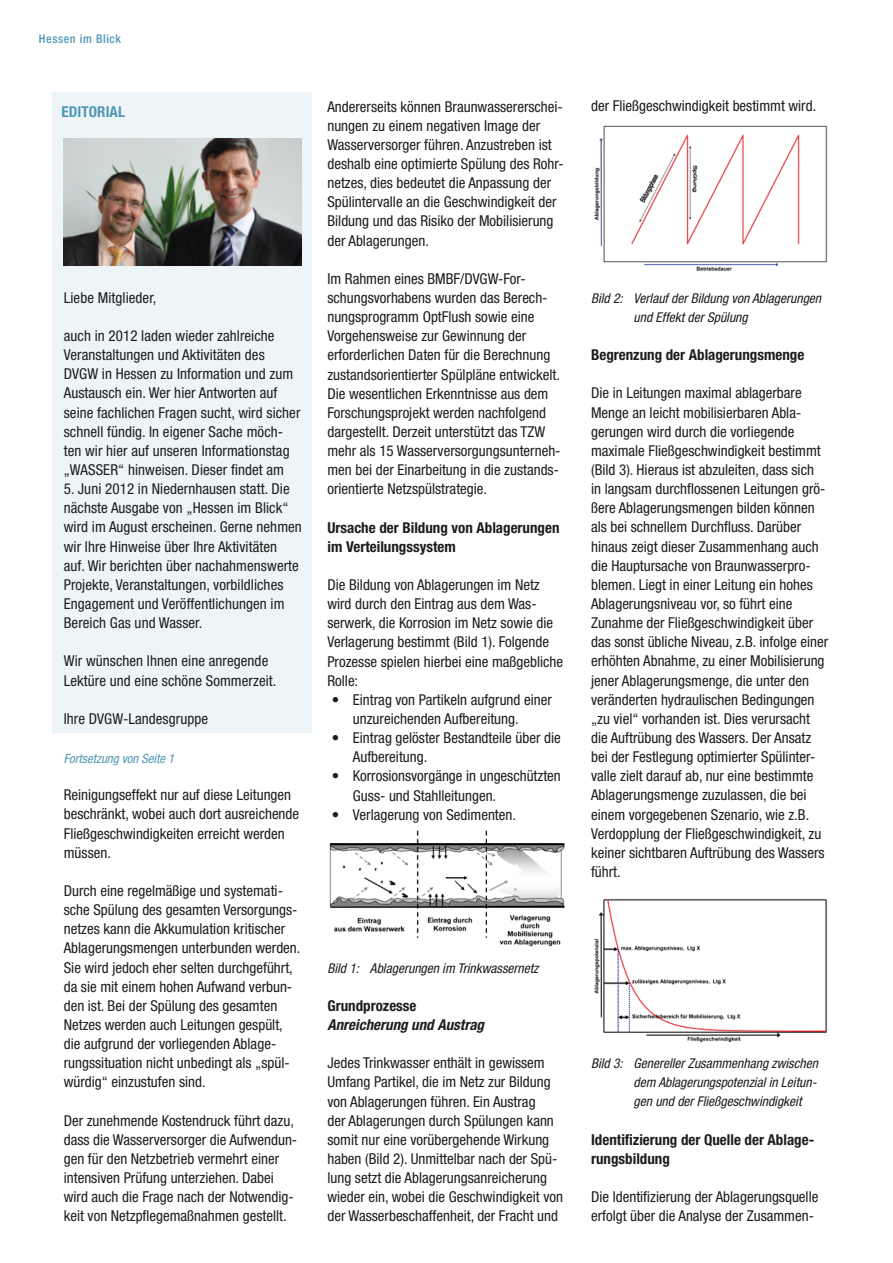
<style>
.page{position:relative;width:893px;height:1263px;background:#fff}
.page>*{position:absolute;margin:0;border:0;box-sizing:border-box;transform-origin:0 0}
.t1{font:condensed 15px/19.2px "Helvetica Neue";color:#1d1d1b}
.t2{font:700 condensed 15px/19.2px "Helvetica Neue";color:#1d1d1b}
.t3{font:italic 700 condensed 15px "Helvetica Neue";color:#1d1d1b}
.t4{font:700 condensed 15px "Helvetica Neue";letter-spacing:.005em;color:#5097b5}
.t5{font:italic condensed 13.5px/19.2px "Helvetica Neue";color:#1d1d1b}
.t6{font:italic condensed 12.75px "Helvetica Neue";color:#5097b5}
.t7{font:500 condensed 12px "Helvetica Neue";letter-spacing:.05em;color:#5097b5}
</style>
<div class="page">
<img style="left:329px;top:830px;width:236px;height:117px">
<img style="left:594px;top:126px;width:234px;height:145px">
<img style="left:594px;top:898px;width:234px;height:145px">
<div style="left:52px;top:92px;width:259px;height:641px;background:#eef5f9"></div>
<img style="left:64px;top:138px;width:238px;height:128px">
<p class="t7" style="left:39px;top:31px;width:84px">Hessen im Blick</p>
<p class="t4" style="left:62px;top:102px;width:65px">Editorial</p>
<p class="t1" style="left:64px;top:288px;width:94px">Liebe Mitglieder,</p>
<p class="t1" style="left:64px;top:326px;width:238px">auch in 2012 laden wieder zahlreiche Veranstaltungen und Aktivitäten des DVGW in Hessen zu Information und zum Austausch ein. Wer hier Antworten auf seine fachlichen Fragen sucht, wird sicher schnell fündig. In eigener Sache möch&shy;ten wir hier auf unseren Informationstag „WASSER“ hinweisen. Dieser findet am</p>
<p class="t1" style="left:64px;top:479px;width:240px">5. Juni 2012 in Niedernhausen statt. Die nächste Ausgabe von „Hessen im Blick“ wird im August erscheinen. Gerne nehmen wir Ihre Hinweise über Ihre Aktivitäten auf. Wir berichten über nachahmenswerte Projekte, Veranstaltungen, vorbildliches Engagement und Veröffentlichungen im Bereich Gas und Wasser.</p>
<p class="t1" style="left:64px;top:651px;width:214px">Wir wünschen Ihnen eine anregende<br>Lektüre und eine schöne Sommerzeit.</p>
<p class="t1" style="left:64px;top:709px;width:146px">Ihre DVGW-Landesgruppe</p>
<p class="t6" style="left:64px;top:751px;width:112px">Fortsetzung von Seite 1</p>
<p class="t1" style="left:64px;top:785px;width:237px">Reinigungseffekt nur auf diese Leitungen beschränkt, wobei auch dort ausreichende Fließgeschwindigkeiten erreicht werden müssen.</p>
<p class="t1" style="left:64px;top:881px;width:238px">Durch eine regelmäßige und systemati&shy;sche Spülung des gesamten Versorgungs&shy;netzes kann die Akkumulation kritischer Ablagerungsmengen unterbunden werden.<br>Sie wird jedoch eher selten durchgeführt, da sie mit einem hohen Aufwand verbun&shy;den ist. Bei der Spülung des gesamten Netzes werden auch Leitungen gespült, die aufgrund der vorliegenden Ablage&shy;rungssituation nicht unbedingt als „spül&shy;würdig“ einzustufen sind.</p>
<p class="t1" style="left:64px;top:1111px;width:235px">Der zunehmende Kostendruck führt dazu, dass die Wasserversorger die Aufwendun&shy;gen für den Netzbetrieb vermehrt einer intensiven Prüfung unterziehen. Dabei wird auch die Frage nach der Notwendig&shy;keit von Netzpflegemaßnahmen gestellt.</p>
<p class="t1" style="left:327px;top:97px;width:238px">Andererseits können Braunwassererschei&shy;nungen zu einem negativen Image der Wasserversorger führen. Anzustreben ist deshalb eine optimierte Spülung des Rohr&shy;netzes, dies bedeutet die Anpassung der Spülintervalle an die Geschwindigkeit der Bildung und das Risiko der Mobilisierung der Ablagerungen.</p>
<p class="t1" style="left:327px;top:269px;width:235px">Im Rahmen eines BMBF/DVGW-For&shy;schungsvorhabens wurden das Berech&shy;nungsprogramm OptFlush sowie eine Vorgehensweise zur Gewinnung der erforderlichen Daten für die Berechnung zustandsorientierter Spülpläne entwickelt.<br>Die wesentlichen Erkenntnisse aus dem Forschungsprojekt werden nachfolgend dargestellt. Derzeit unterstützt das TZW mehr als 15 Wasserversorgungsunterneh&shy;men bei der Einarbeitung in die zustands&shy;orientierte Netzspülstrategie.</p>
<p class="t2" style="left:327px;top:517px;width:234px">Ursache der Bildung von Ablagerungen im Verteilungssystem</p>
<p class="t1" style="left:327px;top:575px;width:237px">Die Bildung von Ablagerungen im Netz wird durch den Eintrag aus dem Was&shy;serwerk, die Korrosion im Netz sowie die Verlagerung bestimmt (Bild 1). Folgende Prozesse spielen hierbei eine maßgebliche Rolle:</p>
<p class="t1" style="left:353px;top:690px;width:200px;text-indent:-21px">• Eintrag von Partikeln aufgrund einer unzureichenden Aufbereitung.</p>
<p class="t1" style="left:353px;top:728px;width:209px;text-indent:-21px">• Eintrag gelöster Bestandteile über die<br>Aufbereitung.</p>
<p class="t1" style="left:353px;top:766px;width:209px;text-indent:-21px">• Korrosionsvorgänge in ungeschützten<br>Guss- und Stahlleitungen.</p>
<p class="t1" style="left:332px;top:805px;width:186px">• Verlagerung von Sedimenten.</p>
<p class="t5" style="left:327px;top:958px;width:213px">Bild 1: Ablagerungen im Trinkwassernetz</p>
<p class="t2" style="left:327px;top:996px;width:91px">Grundprozesse</p>
<p class="t3" style="left:327px;top:1015px;width:158px">Anreicherung und Austrag</p>
<p class="t1" style="left:327px;top:1053px;width:237px">Jedes Trinkwasser enthält in gewissem Umfang Partikel, die im Netz zur Bildung von Ablagerungen führen. Ein Austrag<br>der Ablagerungen durch Spülungen kann somit nur eine vorübergehende Wirkung haben (Bild 2). Unmittelbar nach der Spü&shy;lung setzt die Ablagerungsanreicherung wieder ein, wobei die Geschwindigkeit von der Wasserbeschaffenheit, der Fracht und</p>
<p class="t1" style="left:591px;top:96px;width:227px">der Fließgeschwindigkeit bestimmt wird.</p>
<p class="t5" style="left:634px;top:288px;width:189px;text-indent:-43px">Bild 2: Verlauf der Bildung von Ablagerungen und Effekt der Spülung</p>
<p class="t2" style="left:591px;top:345px;width:215px">Begrenzung der Ablagerungsmenge</p>
<p class="t1" style="left:591px;top:383px;width:239px">Die in Leitungen maximal ablagerbare Menge an leicht mobilisierbaren Abla&shy;gerungen wird durch die vorliegende maximale Fließgeschwindigkeit bestimmt (Bild 3). Hieraus ist abzuleiten, dass sich<br>in langsam durchflossenen Leitungen grö&shy;ßere Ablagerungsmengen bilden können als bei schnellem Durchfluss. Darüber hinaus zeigt dieser Zusammenhang auch die Hauptursache von Braunwasserpro&shy;blemen. Liegt in einer Leitung ein hohes Ablagerungsniveau vor, so führt eine Zunahme der Fließgeschwindigkeit über das sonst übliche Niveau, z.B. infolge einer erhöhten Abnahme, zu einer Mobilisierung jener Ablagerungsmenge, die unter den veränderten hydraulischen Bedingungen „zu viel“ vorhanden ist. Dies verursacht die Auftrübung des Wassers. Der Ansatz bei der Festlegung optimierter Spülinter&shy;valle zielt darauf ab, nur eine bestimmte Ablagerungsmenge zuzulassen, die bei einem vorgegebenen Szenario, wie z.B.<br>Verdopplung der Fließgeschwindigkeit, zu keiner sichtbaren Auftrübung des Wassers führt.</p>
<p class="t5" style="left:634px;top:1054px;width:186px;text-align:justify;text-indent:-43px">Bild 3: Genereller Zusammenhang zwischen dem Ablagerungspotenzial in Leitun&shy;gen und der Fließgeschwindigkeit</p>
<p class="t2" style="left:591px;top:1130px;width:225px">Identifizierung der Quelle der Ablage&shy;rungsbildung</p>
<p class="t1" style="left:591px;top:1187px;width:229px">Die Identifizierung der Ablagerungsquelle erfolgt über die Analyse der Zusammen-</p>
</div>
